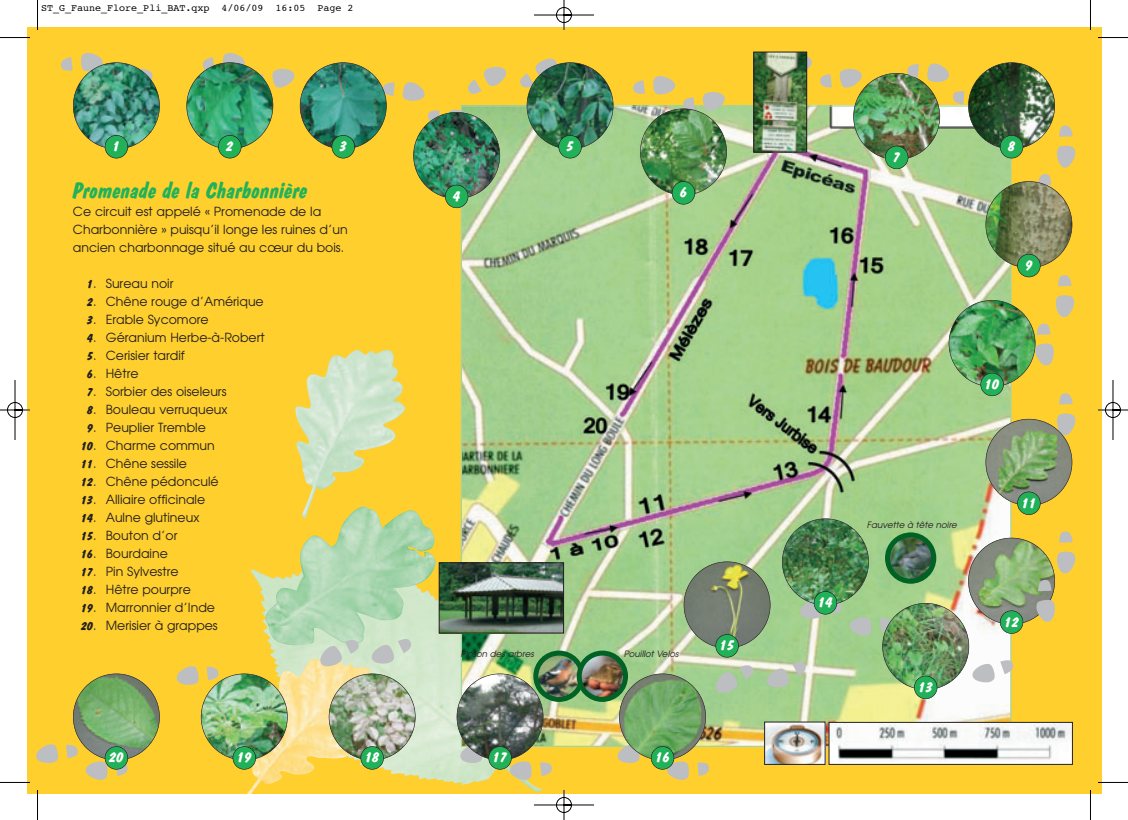
<style>
.page{position:relative;width:1128px;height:820px;background:#fff}
.page>*{position:absolute;margin:0;border:0;box-sizing:border-box;transform-origin:0 0}
.t1{font:700 22.5px "Dom Diagonal BT";color:#21b259}
.t2{font:700 15px "Dom Diagonal BT";color:#fff}
.t3{font:12.5px/18px "Avant Garde";color:#231f20}
.t4{font:10px "Courier";color:#000}
.t5{font:italic 8.75px "Avant Garde";color:#231f20}
.s1{font-family:"Dom Diagonal BT";font-weight:700}
</style>
<div class="page">
<img style="left:0;top:0;width:1127px;height:819px">
<p class="t4" style="left:41px;top:4px;width:314px">ST_G_Faune_Flore_Pli_BAT.qxp 4/06/09 16:05 Page 2</p>
<p class="t2" style="left:113px;top:140px;width:9px">1</p>
<p class="t2" style="left:340px;top:140px;width:9px">3</p>
<p class="t2" style="left:566px;top:140px;width:9px">5</p>
<p class="t2" style="left:226px;top:140px;width:9px">2</p>
<h1 class="t1" style="left:73px;top:180px;width:237px">Promenade de la Charbonnière</h1>
<p class="t3" style="left:73px;top:203px;width:276px">Ce circuit est appelé « Promenade de la<br>Charbonnière » puisqu’il longe les ruines d’un ancien charbonnage situé au cœur du bois.</p>
<p class="t3" style="left:87px;top:275px;width:88px"><span class="s1">1</span>. Sureau noir</p>
<p class="t3" style="left:87px;top:293px;width:178px"><span class="s1">2</span>. Chêne rouge d’Amérique</p>
<p class="t3" style="left:87px;top:311px;width:123px"><span class="s1">3</span>. Erable Sycomore</p>
<p class="t3" style="left:87px;top:329px;width:179px"><span class="s1">4</span>. Géranium Herbe-à-Robert</p>
<p class="t3" style="left:87px;top:347px;width:99px"><span class="s1">5</span>. Cerisier tardif</p>
<p class="t3" style="left:87px;top:365px;width:53px"><span class="s1">6</span>. Hêtre</p>
<p class="t3" style="left:87px;top:383px;width:141px"><span class="s1">7</span>. Sorbier des oiseleurs</p>
<p class="t3" style="left:87px;top:401px;width:142px"><span class="s1">8</span>. Bouleau verruqueux</p>
<p class="t3" style="left:87px;top:419px;width:120px"><span class="s1">9</span>. Peuplier Tremble</p>
<p class="t3" style="left:81px;top:437px;width:135px"><span class="s1">10</span>. Charme commun</p>
<p class="t3" style="left:81px;top:455px;width:108px"><span class="s1">11</span>. Chêne sessile</p>
<p class="t3" style="left:81px;top:473px;width:139px"><span class="s1">12</span>. Chêne pédonculé</p>
<p class="t3" style="left:81px;top:491px;width:126px"><span class="s1">13</span>. Alliaire officinale</p>
<p class="t3" style="left:81px;top:509px;width:120px"><span class="s1">14</span>. Aulne glutineux</p>
<p class="t3" style="left:81px;top:527px;width:98px"><span class="s1">15</span>. Bouton d’or</p>
<p class="t3" style="left:81px;top:545px;width:88px"><span class="s1">16</span>. Bourdaine</p>
<p class="t3" style="left:81px;top:563px;width:99px"><span class="s1">17</span>. Pin Sylvestre</p>
<p class="t3" style="left:81px;top:581px;width:111px"><span class="s1">18</span>. Hêtre pourpre</p>
<p class="t3" style="left:81px;top:599px;width:135px"><span class="s1">19</span>. Marronnier d’Inde</p>
<p class="t3" style="left:81px;top:617px;width:138px"><span class="s1">20</span>. Merisier à grappes</p>
<p class="t2" style="left:453px;top:189px;width:9px">4</p>
<p class="t2" style="left:680px;top:186px;width:9px">6</p>
<p class="t5" style="left:460px;top:650px;width:76px">Pinson des arbres</p>
<p class="t5" style="left:623px;top:650px;width:58px">Pouillot Velos</p>
<p class="t2" style="left:720px;top:638px;width:16px">15</p>
<p class="t2" style="left:109px;top:750px;width:16px">20</p>
<p class="t2" style="left:237px;top:750px;width:16px">19</p>
<p class="t2" style="left:365px;top:750px;width:16px">18</p>
<p class="t2" style="left:493px;top:750px;width:16px">17</p>
<p class="t2" style="left:655px;top:750px;width:16px">16</p>
<p class="t2" style="left:893px;top:150px;width:9px">7</p>
<p class="t2" style="left:1008px;top:140px;width:9px">8</p>
<p class="t2" style="left:1025px;top:259px;width:9px">9</p>
<p class="t2" style="left:984px;top:377px;width:16px">10</p>
<p class="t2" style="left:818px;top:595px;width:16px">14</p>
<p class="t5" style="left:866px;top:521px;width:93px">Fauvette à tête noire</p>
<p class="t2" style="left:918px;top:680px;width:16px">13</p>
<p class="t2" style="left:1021px;top:496px;width:16px">11</p>
<p class="t2" style="left:1004px;top:615px;width:16px">12</p>
</div>
